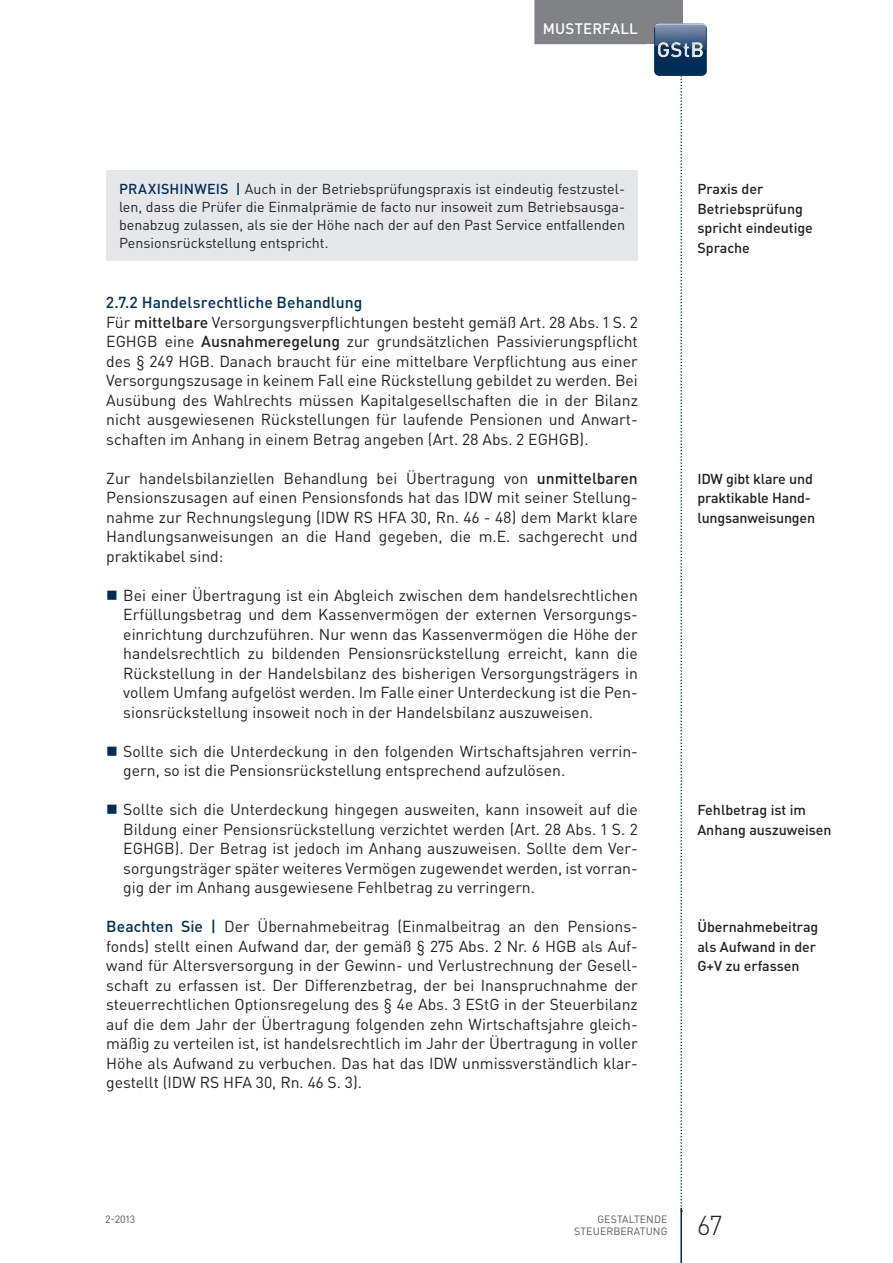
<style>
.page{position:relative;width:893px;height:1263px;background:#fff}
.page>*{position:absolute;margin:0;border:0;box-sizing:border-box;transform-origin:0 0}
.t1{font:300 27px "DIN Pro";color:#231f20}
.t2{font:15.75px/19.5px "DIN Pro";color:#231f20;text-align:justify}
.t3{font:500 15px "DIN Pro";letter-spacing:.01em;color:#fff}
.t4{font:14.25px/18px "DIN Pro";color:#231f20;text-align:justify}
.t5{font:500 14.25px/19.5px "DIN Pro";color:#231f20}
.t6{font:500 14.25px "DIN Pro";letter-spacing:.05em;color:#002d56}
.t7{font:10.5px "DIN Pro";letter-spacing:.01em;color:#57585a}
.s1{font-weight:500;color:#002d56}
.s2{font-weight:500}
</style>
<div class="page">
<div style="left:638px;top:0;width:44px;height:44px;background:#808285"></div>
<hr style="left:680px;top:1208px;width:2px;height:55px;background:#002d56">
<div style="left:534px;top:0;width:112px;height:44px;background:#808285"></div>
<img style="left:654px;top:23px;width:53px;height:53px">
<svg style="left:658px;top:0;width:45px;height:1212px"></svg>
<div style="left:655px;top:41px;width:49px;height:16px;background:#231f20;opacity:.3"></div>
<div style="left:106px;top:170px;width:532px;height:90px;background:#e6e7e9"></div>
<p class="t3" style="left:543px;top:18px;width:96px">Musterfall</p>
<p class="t4" style="left:119px;top:179px;width:508px;text-indent:88px"><span class="s1">eis |</span> Auch in der Betriebsprüfungspraxis ist eindeutig festzustel&shy;len, dass die Prüfer die Einmalprämie de facto nur insoweit zum Betriebsausga&shy;benabzug zulassen, als sie der Höhe nach der auf den Past Service entfallenden Pensionsrückstellung entspricht.</p>
<p class="t6" style="left:119px;top:179px;width:61px">Praxishinw</p>
<p class="t2" style="left:106px;top:292px;width:533px;text-align:left"><span class="s1">2.7.2 Handelsrechtliche Behandlung<br></span>Für <span class="s2">mittelbare</span> Versorgungsverpflichtungen besteht gemäß Art. 28 Abs. 1 S. 2<br>EGHGB eine <span class="s2">Ausnahmeregelung</span> zur grundsätzlichen Passivierungspflicht des § 249 HGB. Danach braucht für eine mittelbare Verpflichtung aus einer Versorgungszusage in keinem Fall eine Rückstellung gebildet zu werden. Bei Ausübung des Wahlrechts müssen Kapitalgesellschaften die in der Bilanz nicht ausgewiesenen Rückstellungen für laufende Pensionen und Anwart&shy;schaften im Anhang in einem Betrag angeben (Art. 28 Abs. 2 EGHGB).</p>
<p class="t2" style="left:106px;top:468px;width:533px">Zur handelsbilanziellen Behandlung bei Ü bertragung von <span class="s2">unmittelbaren </span>Pensionszusagen auf einen Pensionsfonds hat das IDW mit seiner Stellung&shy;nahme zur Rechnungslegung (IDW RS HFA 30, Rn. 46 - 48) dem Markt klare Handlungsanweisungen an die Hand gegeben, die m.E. sachgerecht und praktikabel sind:</p>
<p class="t2" style="left:123px;top:585px;width:516px">Bei einer Ü bertragung ist ein Abgleich zwischen dem handelsrechtlichen Erfüllungsbetrag und dem Kassenvermögen der externen Versorgungs&shy;einrichtung durchzuführen. N ur wenn das Kassenvermögen die Höhe der handelsrechtlich zu bildenden Pensionsrückstellung erreicht, kann die Rückstellung in der Handelsbilanz des bisherigen Versorgungsträgers in vollem Umfang aufgelöst werden. Im Falle einer Unterdeckung ist die Pen&shy;sionsrückstellung insoweit noch in der Handelsbilanz auszuweisen.</p>
<p class="t2" style="left:123px;top:741px;width:516px">Sollte sich die Unterdeckung in den folgenden Wirtschaftsjahren verrin&shy;gern, so ist die Pensionsrückstellung entsprechend aufzulösen.</p>
<p class="t2" style="left:123px;top:799px;width:516px">Sollte sich die Unterdeckung hingegen ausweiten, kann insoweit auf die Bildung einer Pensionsrückstellung verzichtet werden (Art. 28 Abs. 1 S. 2<br>EGHGB). Der Betrag ist jedoch im Anhang auszuweisen. Sollte dem Ver&shy;sorgungsträger später weiteres Vermögen zugewendet werden, ist vorran&shy;gig der im Anhang ausgewiesene Fehlbetrag zu verringern.</p>
<p class="t2" style="left:106px;top:916px;width:533px"><span class="s1">Beachten Sie |</span> Der Ü bernahmebeitrag (Einmalbeitrag an den Pensions&shy;fonds) stellt einen Aufwand dar, der gemäß § 275 Abs. 2 N r. 6 HGB als Auf&shy;wand für Altersversorgung in der Gewinn- und Verlustrechnung der Gesell&shy;schaft zu erfassen ist. Der Differenzbetrag, der bei Inanspruchnahme der steuerrechtlichen Optionsregelung des § 4e Abs. 3 EStG in der Steuerbilanz auf die dem Jahr der Ü bertragung folgenden zehn Wirtschaftsjahre gleich&shy;mäßig zu verteilen ist, ist handelsrechtlich im Jahr der Ü bertragung in voller Höhe als Aufwand zu verbuchen. Das hat das IDW unmissverständlich klar&shy;gestellt (IDW RS HFA 30, Rn. 46 S. 3).</p>
<p class="t5" style="left:697px;top:179px;width:117px">Praxis der<br>Betriebsprüfung spricht eindeutige<br>Sprache</p>
<p class="t5" style="left:697px;top:468px;width:119px">IDW gibt klare und praktikable Hand&shy;lungsanweisungen</p>
<p class="t5" style="left:697px;top:800px;width:136px">Fehlbetrag ist im<br>Anhang auszuweisen</p>
<p class="t5" style="left:697px;top:917px;width:123px">Übernahmebeitrag als Aufwand in der<br>G+V zu erfassen</p>
<p class="t7" style="left:106px;top:1212px;width:31px">2-2013</p>
<p class="t7" style="left:597px;top:1212px;width:14px">Gesta</p>
<p class="t7" style="left:629px;top:1212px;width:33px">ltende</p>
<p class="t7" style="left:574px;top:1224px;width:14px">Steuerberatu</p>
<p class="t7" style="left:653px;top:1224px;width:15px">ng</p>
<h1 class="t1" style="left:697px;top:1207px;width:26px">67</h1>
</div>
